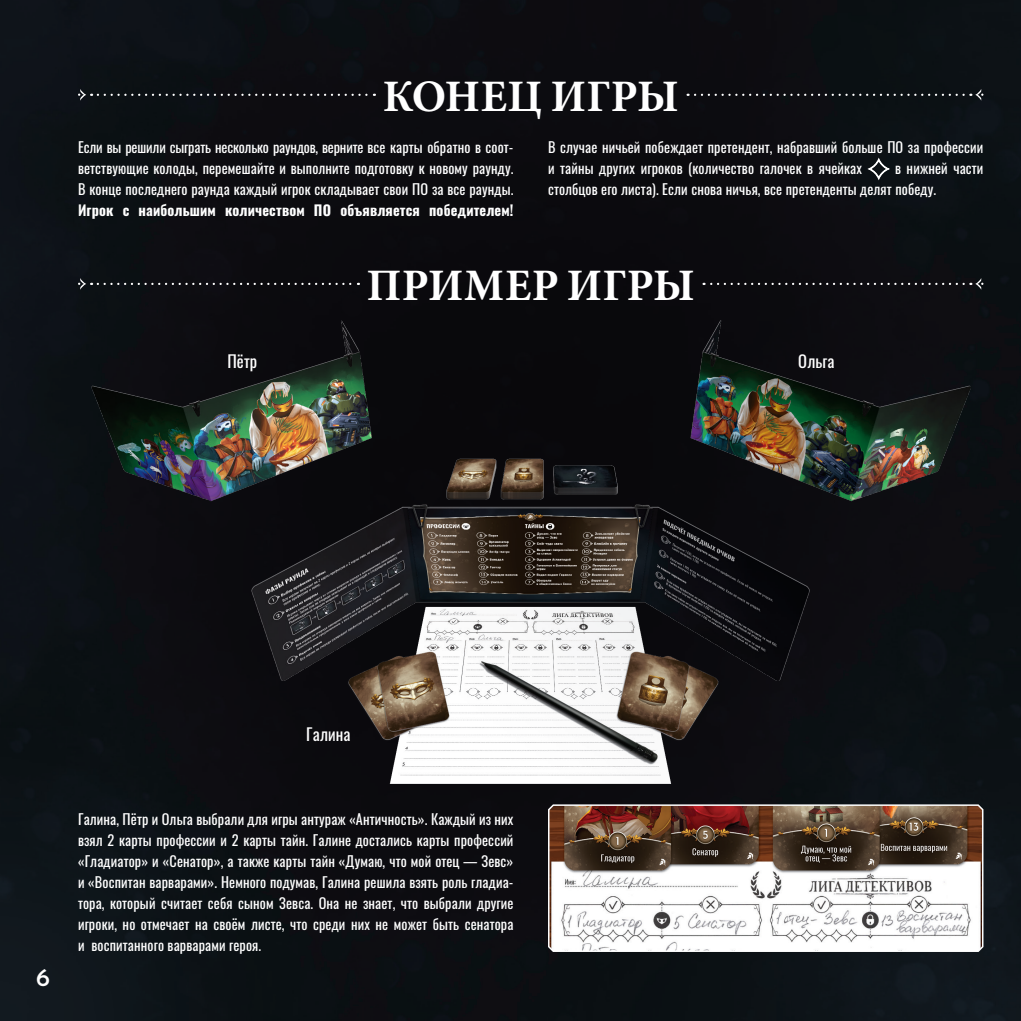
<style>
.page{position:relative;width:1021px;height:1021px;background:#fff}
.page>*{position:absolute;margin:0;border:0;box-sizing:border-box;transform-origin:0 0}
.z1{font:700 45px "Minion Pro";letter-spacing:.01em;color:#fff}
.t1{font:500 25.5px "Josefin Sans";color:#fff}
.t2{font:16.5px "Oswald";letter-spacing:.01em;color:#fff}
.t3{font:14.25px/21px "Oswald";letter-spacing:.01em;color:#fff;text-align:justify}
.s1{font-weight:700}
</style>
<div class="page">
<div style="left:0;top:0;width:1020px;height:1020px;background:#0c0f13"></div>
<svg style="left:78px;top:89px;width:14px;height:12px"></svg>
<svg style="left:98px;top:94px;width:277px;height:2px"></svg>
<svg style="left:970px;top:89px;width:13px;height:12px"></svg>
<svg style="left:687px;top:94px;width:276px;height:2px"></svg>
<svg style="left:866px;top:158px;width:24px;height:23px"></svg>
<svg style="left:78px;top:278px;width:14px;height:12px"></svg>
<svg style="left:98px;top:283px;width:261px;height:2px"></svg>
<svg style="left:970px;top:278px;width:13px;height:12px"></svg>
<svg style="left:703px;top:283px;width:260px;height:2px"></svg>
<img style="left:78px;top:311px;width:905px;height:486px">
<svg style="left:547px;top:803px;width:437px;height:149px"></svg>
<p class="z1" style="left:383px;top:65px;width:297px">КОНЕЦ ИГРЫ</p>
<p class="t3" style="left:78px;top:135px;width:437px">Если вы решили сыграть несколько раундов, верните все карты обратно в соот&shy;ветствующие колоды, перемешайте и выполните подготовку к новому раунду.<br>В конце последнего раунда каждый игрок складывает свои ПО за все раунды.<br><span class="s1">Игрок с наибольшим количеством ПО объявляется победителем!</span></p>
<p class="t3" style="left:548px;top:135px;width:437px">В случае ничьей побеждает претендент, набравший больше ПО за профессии и тайны других игроков (количество галочек в ячейках</p>
<p class="t3" style="left:548px;top:156px;width:437px;text-indent:347px">в нижней части столбцов его листа). Если снова ничья, все претенденты делят победу.</p>
<p class="t2" style="left:227px;top:346px;width:31px">Пётр</p>
<p class="z1" style="left:367px;top:254px;width:329px">ПРИМЕР ИГРЫ</p>
<p class="t2" style="left:798px;top:346px;width:38px">Ольга</p>
<h2 class="t1" style="left:36px;top:958px;width:15px">6</h2>
<p class="t2" style="left:306px;top:720px;width:46px">Галина</p>
<p class="t3" style="left:78px;top:807px;width:437px">Галина, Пётр и Ольга выбрали для игры антураж «Античность». Каждый из них взял 2 карты профессии и 2 карты тайн. Галине достались карты профессий «Гладиатор» и «Сенатор», а также карты тайн «Думаю, что мой отец — Зевс» и «Воспитан варварами». Немного подумав, Галина решила взять роль гладиа&shy;тора, который считает себя сыном Зевса. Она не знает, что выбрали другие игроки, но отмечает на своём листе, что среди них не может быть сенатора и воспитанного варварами героя.</p>
</div>
